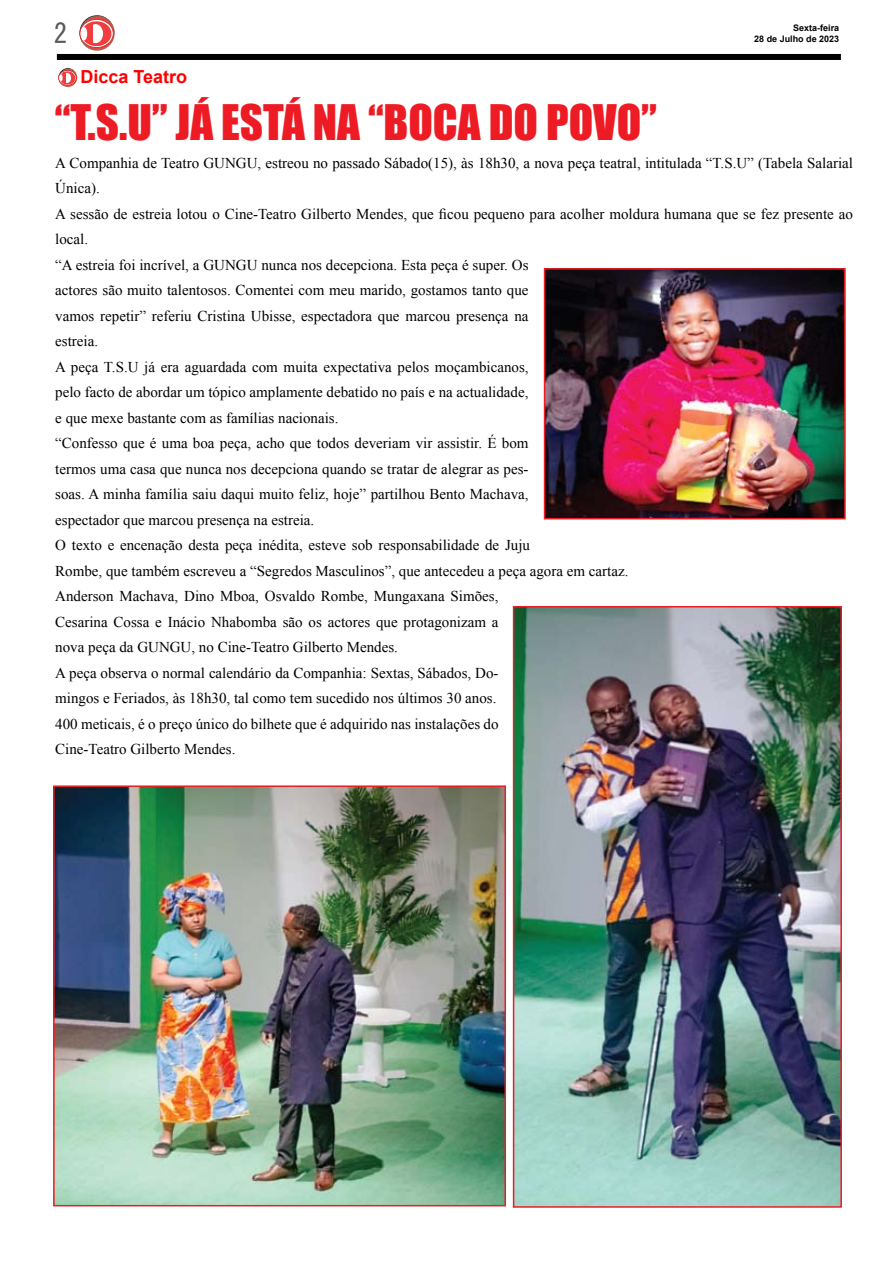
<style>
.page{position:relative;width:893px;height:1263px;background:#fff}
.page>*{position:absolute;margin:0;border:0;box-sizing:border-box;transform-origin:0 0}
.t1{font:45px "Impact";color:#ed1c24}
.t2{font:27px "MS Gothic";color:#58595b}
.t3{font:700 18px "Arial";color:#fe0000}
.t4{font:15px/25.5px "Times New Roman";color:#000}
.t5{font:700 9px/10.8px "Arial";color:#000;text-align:right}
</style>
<div class="page">
<div style="left:57px;top:54px;width:784px;height:6px;background:#000"></div>
<svg style="left:79px;top:15px;width:36px;height:36px"></svg>
<svg style="left:80px;top:19px;width:33px;height:29px"></svg>
<div style="left:80px;top:19px;width:33px;height:29px;border:1px solid #d9322f;border-radius:50%"></div>
<div style="left:82px;top:21px;width:29px;height:25px;background:#ef3e3d;border-radius:50%"></div>
<div style="left:81px;top:27px;width:6px;height:13px;background:#fff;border-radius:50%"></div>
<div style="left:88px;top:24px;width:15px;height:19px;background:#fff;border-radius:50%"></div>
<hr style="left:88px;top:24px;width:4px;height:19px;background:#ef3e3d">
<svg style="left:58px;top:68px;width:19px;height:19px"></svg>
<div style="left:59px;top:70px;width:18px;height:15px;border:1px solid #d9322f;border-radius:50%"></div>
<svg style="left:60px;top:71px;width:16px;height:14px"></svg>
<svg style="left:63px;top:73px;width:8px;height:10px"></svg>
<svg style="left:59px;top:73px;width:6px;height:10px"></svg>
<img style="left:516px;top:609px;width:323px;height:596px">
<div style="left:513px;top:606px;width:329px;height:602px;border:2px solid #ed1c24"></div>
<img style="left:56px;top:788px;width:447px;height:415px">
<div style="left:53px;top:785px;width:453px;height:421px;border:2px solid #ed1c24"></div>
<img style="left:547px;top:271px;width:296px;height:245px">
<div style="left:544px;top:268px;width:302px;height:251px;border:2px solid #ed1c24"></div>
<h2 class="t2" style="left:54px;top:20px;width:15px">2</h2>
<p class="t5" style="left:754px;top:23px;width:87px">Sexta-feira<br>28 de Julho de 2023</p>
<p class="t3" style="left:80px;top:65px;width:108px">Dicca Teatro</p>
<h1 class="t1" style="left:55px;top:88px;width:603px">“T.S.U” JÁ ESTÁ NA “BOCA DO POVO”</h1>
<p class="t4" style="left:55px;top:150px;width:799px">A Companhia de Teatro GUNGU, estreou no passado Sábado(15), às 18h30, a nova peça teatral, intitulada “T.S.U” (Tabela Salarial Única).<br>A sessão de estreia lotou o Cine-Teatro Gilberto Mendes, que ficou pequeno para acolher moldura humana que se fez presente ao local.<br>“A estreia foi incrível, a GUNGU nunca nos decepciona. Esta peça é super. Os<br>actores são muito talentosos. Comentei com meu marido, gostamos tanto que<br>vamos repetir” referiu Cristina Ubisse, espectadora que marcou presença na<br>estreia.<br>A peça T.S.U já era aguardada com muita expectativa pelos moçambicanos,<br>pelo facto de abordar um tópico amplamente debatido no país e na actualidade,<br>e que mexe bastante com as famílias nacionais.<br>“Confesso que é uma boa peça, acho que todos deveriam vir assistir. É bom<br>termos uma casa que nunca nos decepciona quando se tratar de alegrar as pes-<br>soas. A minha família saiu daqui muito feliz, hoje” partilhou Bento Machava,<br>espectador que marcou presença na estreia.<br>O texto e encenação desta peça inédita, esteve sob responsabilidade de Juju<br>Rombe, que também escreveu a “Segredos Masculinos”, que antecedeu a peça agora em cartaz.<br>Anderson Machava, Dino Mboa, Osvaldo Rombe, Mungaxana Simões,<br>Cesarina Cossa e Inácio Nhabomba são os actores que protagonizam a<br>nova peça da GUNGU, no Cine-Teatro Gilberto Mendes.<br>A peça observa o normal calendário da Companhia: Sextas, Sábados, Do-<br>mingos e Feriados, às 18h30, tal como tem sucedido nos últimos 30 anos.<br>400 meticais, é o preço único do bilhete que é adquirido nas instalações do<br>Cine-Teatro Gilberto Mendes.</p>
</div>
